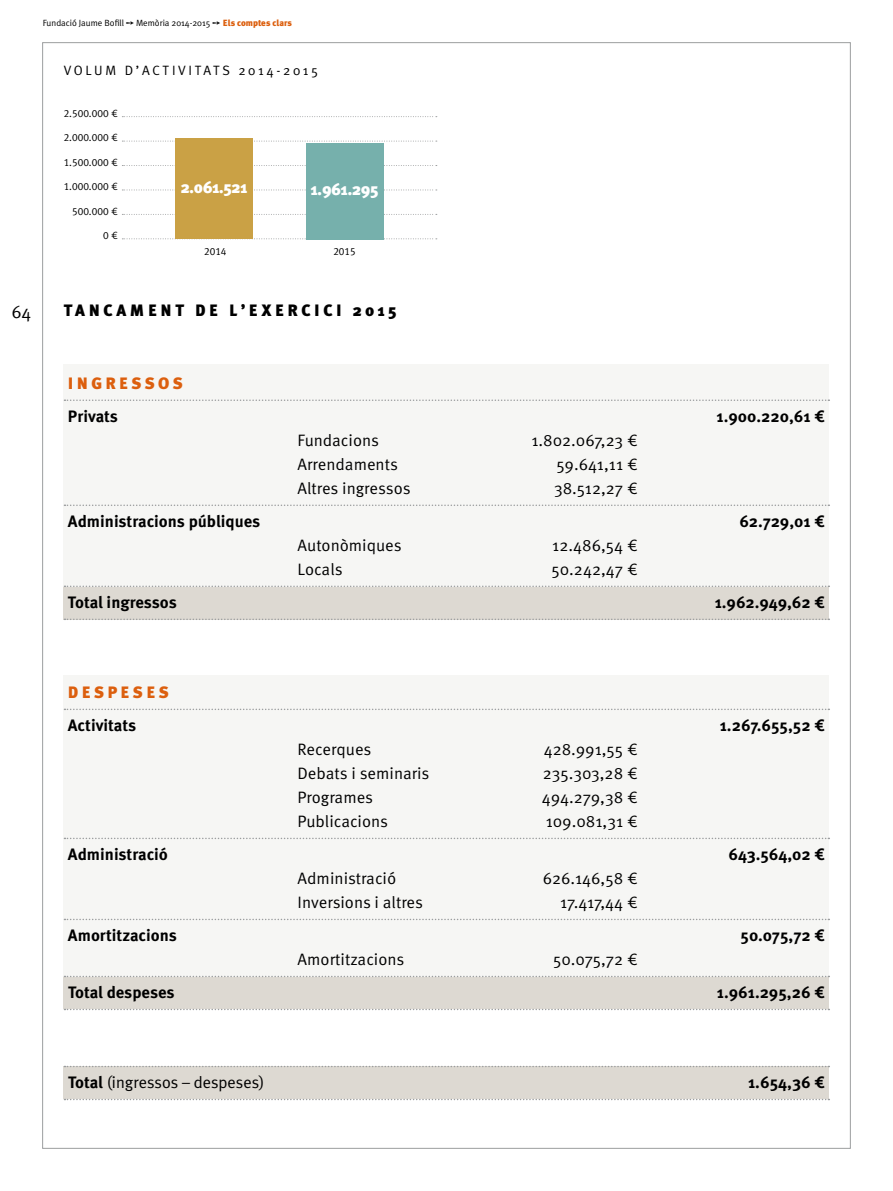
<style>
.page{position:relative;width:893px;height:1191px;background:#fff}
.page>*{position:absolute;margin:0;border:0;box-sizing:border-box;transform-origin:0 0}
.t1{font:18px "Meta Plus Normal";color:#000}
.t2{font:16.5px "Meta Pro";color:#000}
.t3{font:700 16.5px "Meta Pro";color:#000}
.t4{font:900 16.5px "Meta Plus";color:#000}
.t5{font:16.5px "Meta Plus Normal";color:#000}
.t6{font:900 16.5px "Meta Plus";color:#fff}
.t7{font:900 16.5px "Meta Plus";letter-spacing:.2em;color:#dc5f0e}
.t8{font:13.5px "Meta Plus Normal";letter-spacing:.2em;color:#000}
.t9{font:10.5px "Meta Plus Normal Caps";color:#000}
.t10{font:9px "Meta Plus Normal";color:#000}
.t11{font:900 9px "Meta Plus";color:#dc5f0e}
.s1{font-family:"Meta Pro"}
.s2{font-family:"Meta Pro";font-weight:700}
</style>
<div class="page">
<div style="left:64px;top:976px;width:765px;height:33px;background:#ddd9d2"></div>
<div style="left:64px;top:586px;width:765px;height:33px;background:#ddd9d2"></div>
<div style="left:64px;top:364px;width:765px;height:222px;background:#f6f6f4"></div>
<div style="left:64px;top:674px;width:765px;height:302px;background:#f6f6f4"></div>
<div style="left:64px;top:1066px;width:765px;height:33px;background:#ddd9d2"></div>
<svg style="left:64px;top:399px;width:765px;height:2px"></svg>
<svg style="left:64px;top:504px;width:765px;height:2px"></svg>
<svg style="left:64px;top:585px;width:765px;height:2px"></svg>
<svg style="left:64px;top:618px;width:765px;height:2px"></svg>
<svg style="left:64px;top:708px;width:765px;height:2px"></svg>
<svg style="left:64px;top:837px;width:765px;height:2px"></svg>
<svg style="left:64px;top:918px;width:765px;height:2px"></svg>
<svg style="left:64px;top:975px;width:765px;height:2px"></svg>
<svg style="left:64px;top:1008px;width:765px;height:2px"></svg>
<svg style="left:64px;top:1065px;width:765px;height:2px"></svg>
<svg style="left:64px;top:1098px;width:765px;height:2px"></svg>
<svg style="left:122px;top:116px;width:315px;height:1px"></svg>
<svg style="left:122px;top:141px;width:315px;height:1px"></svg>
<svg style="left:122px;top:165px;width:315px;height:1px"></svg>
<svg style="left:122px;top:190px;width:315px;height:1px"></svg>
<svg style="left:122px;top:214px;width:315px;height:1px"></svg>
<svg style="left:122px;top:238px;width:315px;height:1px"></svg>
<div style="left:175px;top:138px;width:78px;height:101px;background:#caa145"></div>
<div style="left:306px;top:143px;width:77px;height:96px;background:#76b0ac"></div>
<p class="t10" style="left:43px;top:18px;width:83px">Fundació Jaume Bofill</p>
<p class="t10" style="left:136px;top:18px;width:76px">Memòria 2014-2015</p>
<p class="t11" style="left:223px;top:17px;width:71px">ELS COMPTES CLARS</p>
<p class="t8" style="left:64px;top:62px;width:256px">volum d’activitats 2014-2015</p>
<p class="t9" style="left:64px;top:107px;width:56px">2.500.000 <span class="s1">€</span></p>
<p class="t9" style="left:64px;top:132px;width:56px">2.000.000 <span class="s1">€</span></p>
<p class="t9" style="left:64px;top:156px;width:56px">1.500.000 <span class="s1">€</span></p>
<p class="t9" style="left:64px;top:181px;width:56px">1.000.000 <span class="s1">€</span></p>
<p class="t9" style="left:72px;top:205px;width:47px">500.000 <span class="s1">€</span></p>
<p class="t9" style="left:103px;top:229px;width:16px">0 <span class="s1">€</span></p>
<p class="t6" style="left:181px;top:177px;width:68px">2.061.521</p>
<p class="t6" style="left:311px;top:180px;width:69px">1.961.295</p>
<p class="t9" style="left:204px;top:245px;width:24px">2014</p>
<p class="t9" style="left:333px;top:245px;width:24px">2015</p>
<p class="t1" style="left:12px;top:301px;width:21px">64</p>
<p class="t4" style="left:64px;top:301px;width:15px">TANCAMENT</p>
<p class="t4" style="left:195px;top:301px;width:12px">DE</p>
<p class="t4" style="left:229px;top:301px;width:33px">L’EXERCICI</p>
<p class="t4" style="left:353px;top:301px;width:45px">2015</p>
<p class="t7" style="left:68px;top:373px;width:117px">INGRESSOS</p>
<p class="t3" style="left:68px;top:406px;width:52px">Privats</p>
<p class="t3" style="left:717px;top:406px;width:110px">1.900.220,61 €</p>
<p class="t2" style="left:298px;top:430px;width:83px">Fundacions</p>
<p class="t2" style="left:531px;top:430px;width:108px">1.802.067,23 €</p>
<p class="t2" style="left:298px;top:454px;width:102px">Arrendaments</p>
<p class="t2" style="left:556px;top:454px;width:83px">59.641,11 €</p>
<p class="t2" style="left:298px;top:478px;width:115px">Altres ingressos</p>
<p class="t2" style="left:554px;top:478px;width:85px">38.512,27 €</p>
<p class="t3" style="left:68px;top:511px;width:194px">Administracions públiques</p>
<p class="t3" style="left:739px;top:511px;width:87px">62.729,01 €</p>
<p class="t2" style="left:298px;top:535px;width:106px">Autonòmiques</p>
<p class="t2" style="left:552px;top:535px;width:87px">12.486,54 €</p>
<p class="t2" style="left:298px;top:559px;width:47px">Locals</p>
<p class="t2" style="left:552px;top:559px;width:88px">50.242,47 €</p>
<p class="t3" style="left:68px;top:592px;width:110px">Total ingressos</p>
<p class="t3" style="left:715px;top:592px;width:112px">1.962.949,62 €</p>
<p class="t7" style="left:68px;top:682px;width:13px">DES</p>
<p class="t7" style="left:108px;top:682px;width:26px">PESES</p>
<p class="t3" style="left:68px;top:715px;width:70px">Activitats</p>
<p class="t3" style="left:720px;top:715px;width:107px">1.267.655,52 €</p>
<p class="t2" style="left:298px;top:739px;width:75px">Recerques</p>
<p class="t2" style="left:544px;top:739px;width:95px">428.991,55 €</p>
<p class="t2" style="left:298px;top:763px;width:133px">Debats i seminaris</p>
<p class="t2" style="left:543px;top:763px;width:96px">235.303,28 €</p>
<p class="t2" style="left:298px;top:787px;width:77px">Programes</p>
<p class="t2" style="left:542px;top:787px;width:97px">494.279,38 €</p>
<p class="t2" style="left:298px;top:811px;width:92px">Publicacions</p>
<p class="t2" style="left:546px;top:811px;width:94px">109.081,31 €</p>
<p class="t3" style="left:68px;top:844px;width:101px">Administració</p>
<p class="t3" style="left:728px;top:844px;width:98px">643.564,02 €</p>
<p class="t2" style="left:298px;top:868px;width:100px">Administració</p>
<p class="t2" style="left:543px;top:868px;width:97px">626.146,58 €</p>
<p class="t2" style="left:298px;top:892px;width:127px">Inversions i altres</p>
<p class="t2" style="left:560px;top:892px;width:79px">17.417,44 €</p>
<p class="t3" style="left:68px;top:925px;width:110px">Amortitzacions</p>
<p class="t3" style="left:741px;top:925px;width:86px">50.075,72 €</p>
<p class="t2" style="left:298px;top:949px;width:108px">Amortitzacions</p>
<p class="t2" style="left:553px;top:949px;width:86px">50.075,72 €</p>
<p class="t3" style="left:68px;top:982px;width:108px">Total despeses</p>
<p class="t3" style="left:717px;top:982px;width:109px">1.961.295,26 €</p>
<p class="t5" style="left:68px;top:1073px;width:198px"><span class="s2">Total</span> (ingressos – despeses)</p>
<p class="t3" style="left:748px;top:1072px;width:78px">1.654,36 €</p>
</div>
